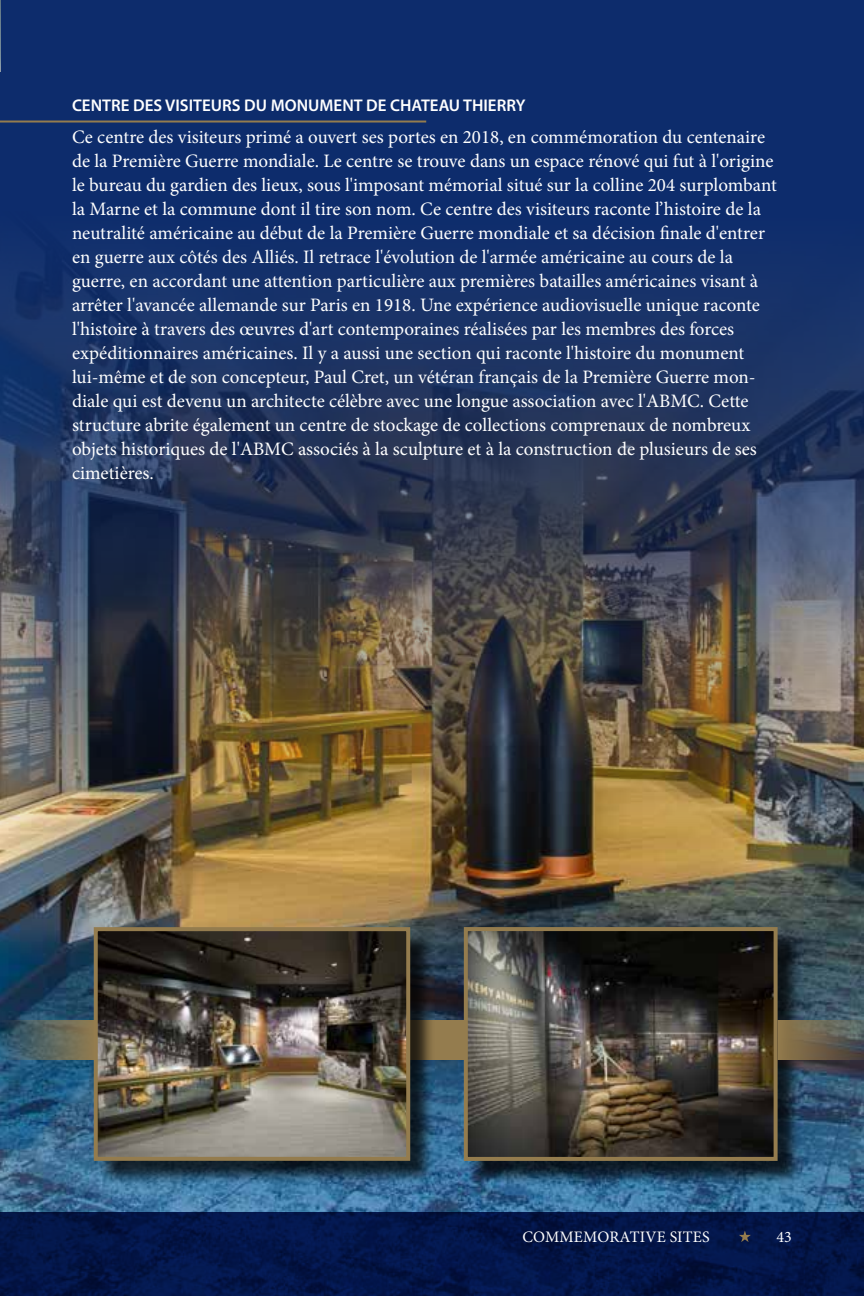
<style>
.page{position:relative;width:864px;height:1296px;background:#fff}
.page>*{position:absolute;margin:0;border:0;box-sizing:border-box;transform-origin:0 0}
.t1{font:19px/24px "Minion Pro";color:#fff}
.t2{font:17px "Myriad Variable Concept";color:#fff}
.t3{font:16px "Minion Pro";letter-spacing:.01em;color:#fff}
</style>
<div class="page">
<img style="left:0;top:0;width:864px;height:1212px">
<svg style="left:0;top:1212px;width:864px;height:84px;background:#021447"></svg>
<img style="left:0;top:72px;width:864px;height:785px">
<div style="left:1px;top:0;width:863px;height:85px;background:#0d2c6c"></div>
<hr style="left:0;top:121px;width:426px;height:2px;background:#947c4e">
<svg style="left:739px;top:1231px;width:16px;height:11px"></svg>
<div style="left:405px;top:1020px;width:66px;height:40px;background:#947c4e"></div>
<div style="left:97px;top:930px;width:338px;height:256px;background:#000;opacity:.75"></div>
<img style="left:99px;top:932px;width:306px;height:224px">
<div style="left:94px;top:927px;width:316px;height:234px;border:4px solid #947c4e"></div>
<div style="left:467px;top:930px;width:335px;height:256px;background:#000;opacity:.75"></div>
<img style="left:469px;top:932px;width:304px;height:224px">
<div style="left:464px;top:927px;width:314px;height:234px;border:4px solid #947c4e"></div>
<svg style="left:0;top:1020px;width:95px;height:40px;background:#59655f"></svg>
<svg style="left:778px;top:1020px;width:86px;height:40px;background:#6d644f"></svg>
<p class="t2" style="left:72px;top:95px;width:455px">CENTRE DES VISITEURS DU MONUMENT DE CHATEAU THIERRY</p>
<p class="t1" style="left:72px;top:125px;width:706px">Ce centre des visiteurs primé a ouvert ses portes en 2018, en commémoration du centenaire de la Première Guerre mondiale. Le centre se trouve dans un espace rénové qui fut à l'origine le bureau du gardien des lieux, sous l'imposant mémorial situé sur la colline 204 surplombant la Marne et la commune dont il tire son nom. Ce centre des visiteurs raconte l’histoire de la neutralité américaine au début de la Première Guerre mondiale et sa décision finale d'entrer en guerre aux côtés des Alliés. Il retrace l'évolution de l'armée américaine au cours de la guerre, en accordant une attention particulière aux premières batailles américaines visant à arrêter l'avancée allemande sur Paris en 1918. Une expérience audiovisuelle unique raconte l'histoire à travers des œuvres d'art contemporaines réalisées par les membres des forces expéditionnaires américaines. Il y a aussi une section qui raconte l'histoire du monument lui-même et de son concepteur, Paul Cret, un vétéran français de la Première Guerre mon&shy;diale qui est devenu un architecte célèbre avec une longue association avec l'ABMC. Cette structure abrite également un centre de stockage de collections comprenaux de nombreux objets historiques de l'ABMC associés à la sculpture et à la construction de plusieurs de ses cimetières.</p>
<p class="t3" style="left:522px;top:1226px;width:189px">COMMEMORATIVE SITES</p>
<p class="t3" style="left:776px;top:1226px;width:17px">43</p>
</div>
